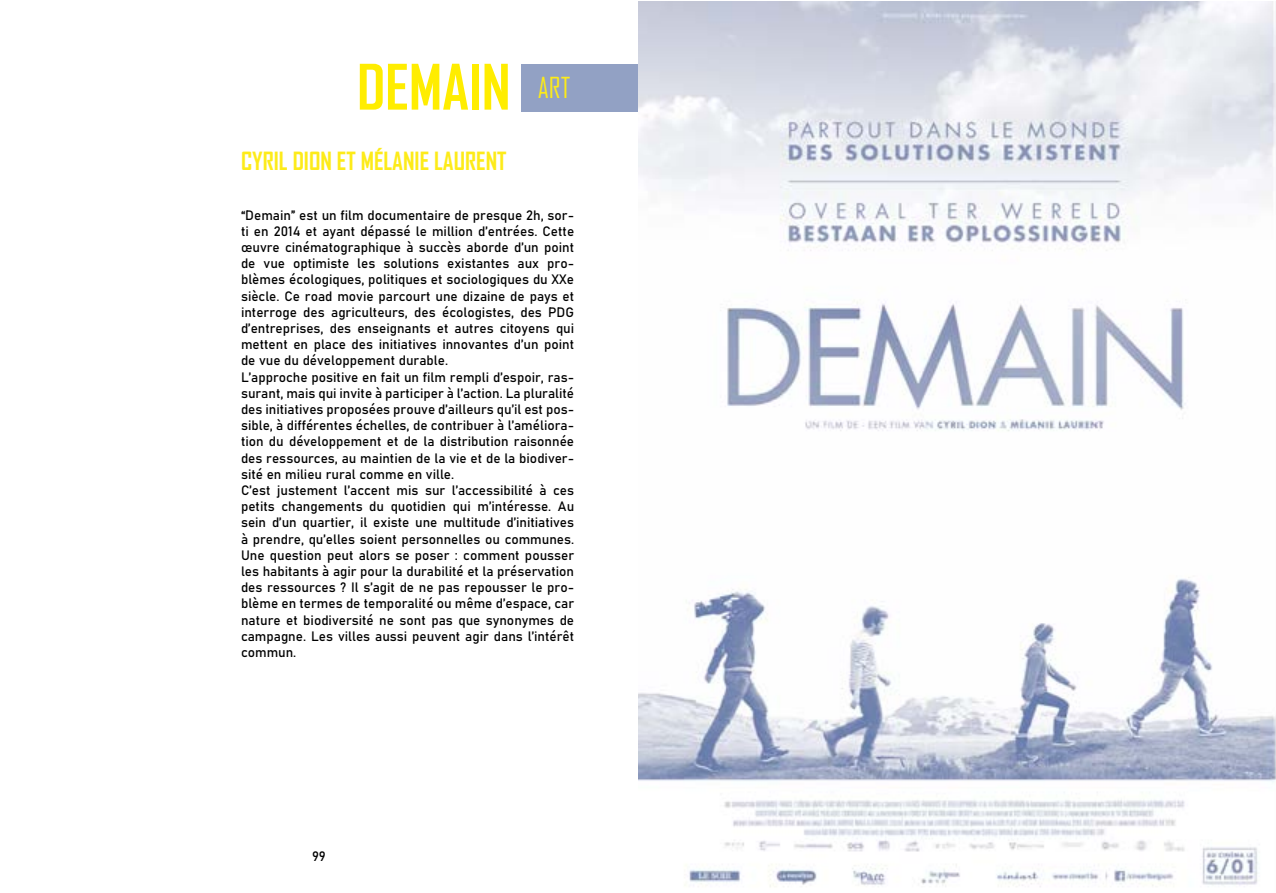
<style>
.page{position:relative;width:1276px;height:893px;background:#fff}
.page>*{position:absolute;margin:0;border:0;box-sizing:border-box;transform-origin:0 0}
.t1{font:700 60px "Agency FB";color:#ffed00}
.t2{font:27.75px "Agency FB";color:#fdeb19}
.t3{font:700 24px "Agency FB";color:#fdeb19}
.t4{font:13.5px/16.2px "Bahnschrift";color:#000}
</style>
<div class="page">
<div style="left:522px;top:64px;width:116px;height:48px;background:#92a1c4"></div>
<img style="left:638px;top:1px;width:638px;height:886px">
<h1 class="t1" style="left:357px;top:50px;width:155px">DEMAIN</h1>
<h3 class="t3" style="left:241px;top:146px;width:267px">CYRIL DION ET MÉLANIE LAURENT</h3>
<h2 class="t2" style="left:538px;top:71px;width:34px">ART</h2>
<p class="t4" style="left:241px;top:207px;width:335px">“Demain” est un film documentaire de presque 2h, sor&shy;ti en 2014 et ayant dépassé le million d’entrées. Cette œuvre cinématographique à succès aborde d’un point de vue optimiste les solutions existantes aux pro&shy;blèmes écologiques, politiques et sociologiques du XXe siècle. Ce road movie parcourt une dizaine de pays et interroge des agriculteurs, des écologistes, des PDG d’entreprises, des enseignants et autres citoyens qui mettent en place des initiatives innovantes d’un point de vue du développement durable.<br>L’approche positive en fait un film rempli d’espoir, ras&shy;surant, mais qui invite à participer à l’action. La pluralité des initiatives proposées prouve d’ailleurs qu’il est pos&shy;sible, à différentes échelles, de contribuer à l’améliora&shy;tion du développement et de la distribution raisonnée des ressources, au maintien de la vie et de la biodiver&shy;sité en milieu rural comme en ville.<br>C’est justement l’accent mis sur l’accessibilité à ces petits changements du quotidien qui m’intéresse. Au sein d’un quartier, il existe une multitude d’initiatives à prendre, qu’elles soient personnelles ou communes.<br>Une question peut alors se poser : comment pousser les habitants à agir pour la durabilité et la préservation des ressources ? Il s’agit de ne pas repousser le pro&shy;blème en termes de temporalité ou même d’espace, car nature et biodiversité ne sont pas que synonymes de campagne. Les villes aussi peuvent agir dans l’intérêt commun.</p>
<p class="t4" style="left:312px;top:848px;width:15px">99</p>
</div>
